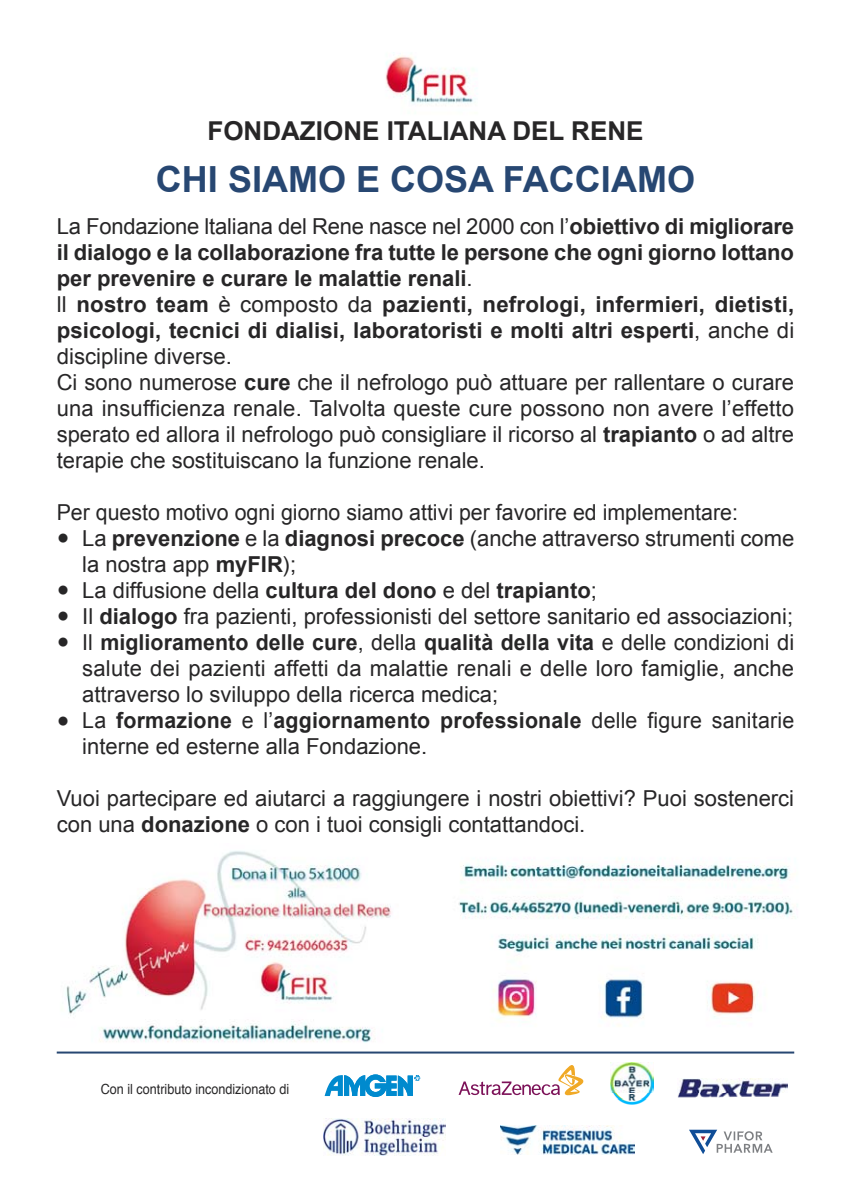
<style>
.page{position:relative;width:851px;height:1191px;background:#fff}
.page>*{position:absolute;margin:0;border:0;box-sizing:border-box;transform-origin:0 0}
.t1{font:700 36px "Arial";color:#274772}
.t2{font:700 26px "Arial";color:#272627}
.t3{font:22px/26px "Arial";color:#272627}
.t4{font:700 22px "Arial";color:#272627}
.t5{font:14px "Helvetica";color:#272627;scale:.9 1}
.s1{font-weight:700}
.s2{font-size:36px}
.s3{font-weight:400;font-size:36px}
.s4{font-weight:400}
</style>
<div class="page">
<img style="left:65px;top:851px;width:731px;height:192px">
<img style="left:385px;top:55px;width:90px;height:49px">
<img style="left:500px;top:1125px;width:134px;height:29px">
<svg style="left:324px;top:1074px;width:96px;height:23px"></svg>
<img style="left:610px;top:1062px;width:43px;height:42px">
<img style="left:678px;top:1078px;width:109px;height:19px">
<svg style="left:458px;top:1065px;width:125px;height:30px"></svg>
<svg style="left:689px;top:1129px;width:83px;height:25px"></svg>
<img style="left:323px;top:1118px;width:122px;height:38px">
<hr style="left:57px;top:1051px;width:737px;height:2px;background:#274772">
<p class="t2" style="left:207px;top:117px;width:437px">FONDAZIONE ITALIANA DEL RENE</p>
<h1 class="t1" style="left:156px;top:159px;width:540px">CHI SIAMO E COSA FACCIAMO</h1>
<p class="t3" style="left:57px;top:213px;width:739px">La Fondazione ltaliana del Rene nasce nel 2000 con l’<span class="s1">obiettivo di migliorare il dialogo e la collaborazione fra tutte le persone che ogni giorno lottano per prevenire e curare le malattie renali</span>.<br>ll <span class="s1">nostro team</span> è composto da <span class="s1">pazienti, nefrologi, infermieri, dietisti, psicologi, tecnici di dialisi, laboratoristi e molti altri esperti</span>, anche di discipline diverse.<br>Ci sono numerose <span class="s1">cure</span> che il nefrologo può attuare per rallentare o curare una insufficienza renale. Talvolta queste cure possono non avere l’effetto sperato ed allora il nefrologo può consigliare il ricorso al <span class="s1">trapianto</span> o ad altre terapie che sostituiscano la funzione renale.</p>
<p class="t3" style="left:57px;top:499px;width:682px">Per questo motivo ogni giorno siamo attivi per favorire ed implementare:</p>
<p class="t3" style="left:82px;top:525px;width:713px;text-indent:-26px"><span class="s2">•</span> La <span class="s1">prevenzione</span> e la <span class="s1">diagnosi precoce</span> (anche attraverso strumenti come la nostra app <span class="s1">myFIR</span>);</p>
<p class="t4" style="left:57px;top:578px;width:541px"><span class="s3">•</span> <span class="s4">La diffusione della</span> cultura del dono <span class="s4">e del</span> trapianto<span class="s4">;</span></p>
<p class="t3" style="left:57px;top:603px;width:737px"><span class="s2">•</span> Il <span class="s1">dialogo</span> fra pazienti, professionisti del settore sanitario ed associazioni;</p>
<p class="t3" style="left:82px;top:629px;width:713px;text-align:justify;text-indent:-26px"><span class="s2">•</span> Il <span class="s1">miglioramento delle cure</span>, della <span class="s1">qualità della vita</span> e delle condizioni di salute dei pazienti affetti da malattie renali e delle loro famiglie, anche attraverso lo sviluppo della ricerca medica;</p>
<p class="t3" style="left:82px;top:707px;width:713px;text-indent:-26px"><span class="s2">•</span> La <span class="s1">formazione</span> e l’<span class="s1">aggiornamento professionale</span> delle figure sanitarie interne ed esterne alla Fondazione.</p>
<p class="t3" style="left:57px;top:785px;width:738px">Vuoi partecipare ed aiutarci a raggiungere i nostri obiettivi? Puoi sostenerci con una <span class="s1">donazione</span> o con i tuoi consigli contattandoci.</p>
<p class="t5" style="left:101px;top:1083px;width:211px">Con il contributo incondizionato di</p>
</div>
